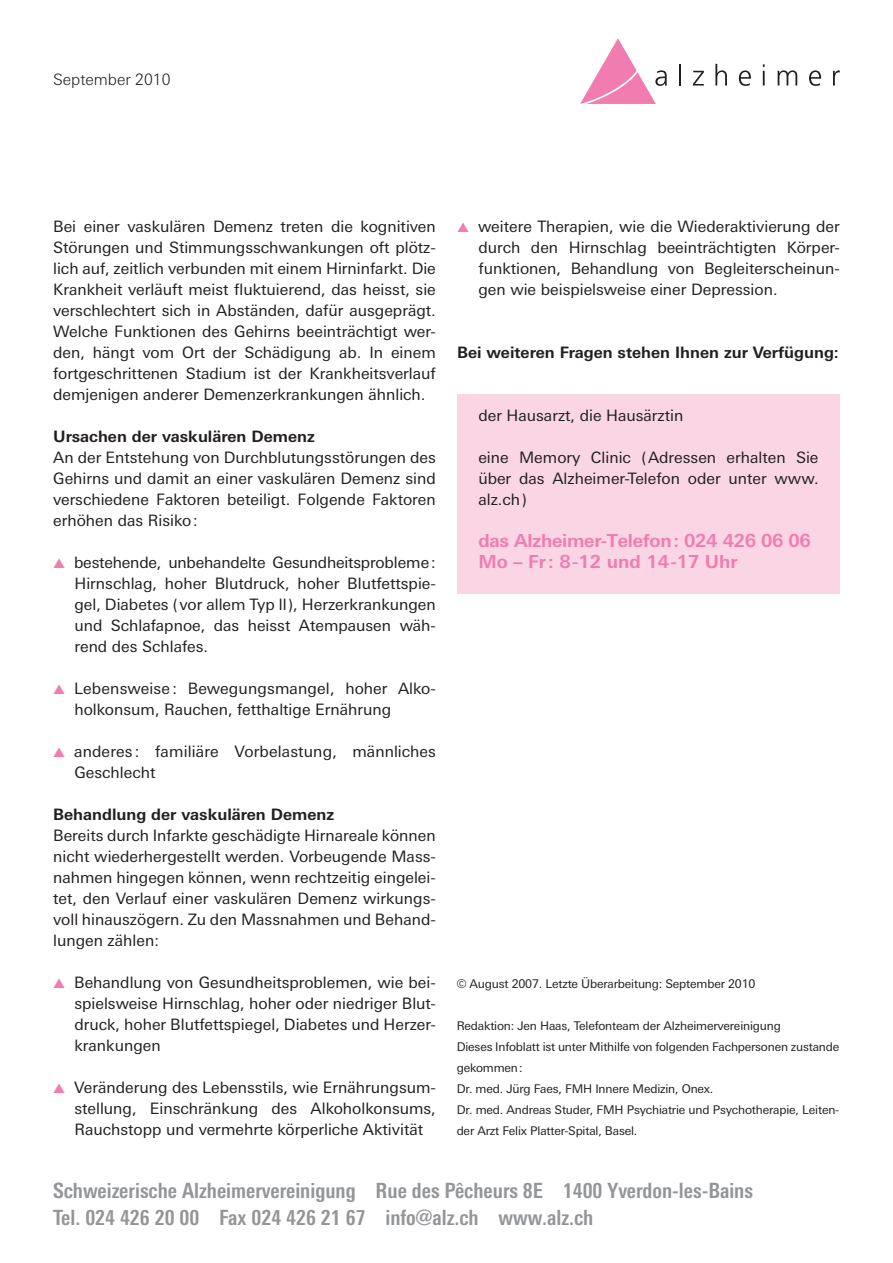
<style>
.page{position:relative;width:893px;height:1263px;background:#fff}
.page>*{position:absolute;margin:0;border:0;box-sizing:border-box;transform-origin:0 0}
.t1{font:700 condensed 21px "Linotype Univers";color:#939598}
.SANSrenf{font:700 18px "Linotype Univers Basic";letter-spacing:-.015em;color:#f17cb0}
.SANSrenf-2{font:15.75px/21px "Linotype Univers Basic";color:#231f20;text-align:justify}
._5-5{font:15.75px/21px "Linotype Univers Basic";color:#231f20;text-align:justify}
.SOUS-TITRE{font:700 15.75px "Linotype Univers Basic";color:#231f20}
.t2{font:300 15.75px "Linotype Univers Basic";color:#231f20}
.t3{font:12px/21px "Linotype Univers Basic";letter-spacing:-.015em;color:#231f20}
.t4{font:300 12px "Linotype Univers Basic";color:#231f20}
.s1{color:#f17cb0}
</style>
<div class="page">
<svg style="left:580px;top:38px;width:87px;height:66px"></svg>
<hr style="left:679px;top:64px;width:2px;height:22px;background:#231f20">
<svg style="left:693px;top:71px;width:11px;height:15px"></svg>
<svg style="left:715px;top:64px;width:12px;height:22px"></svg>
<svg style="left:739px;top:70px;width:12px;height:16px"></svg>
<svg style="left:763px;top:64px;width:2px;height:22px"></svg>
<svg style="left:777px;top:70px;width:20px;height:16px"></svg>
<svg style="left:809px;top:70px;width:12px;height:16px"></svg>
<svg style="left:833px;top:70px;width:7px;height:16px"></svg>
<div style="left:457px;top:394px;width:383px;height:200px;background:#fad6e5"></div>
<p class="t2" style="left:53px;top:70px;width:119px">September 2010</p>
<p class="SANSrenf-2" style="left:53px;top:216px;width:384px">Bei einer vaskulären Demenz treten die kognitiven Störungen und Stimmungsschwankungen oft plötz&shy;lich auf, zeitlich verbunden mit einem Hirninfarkt. Die Krankheit verläuft meist fluktuierend, das heisst, sie verschlechtert sich in Abständen, dafür ausgeprägt.<br>Welche Funktionen des Gehirns beeinträchtigt wer&shy;den, hängt vom Ort der Schädigung ab. In einem fortgeschrittenen Stadium ist der Krankheitsverlauf demjenigen anderer Demenzerkrankungen ähnlich.</p>
<p class="SOUS-TITRE" style="left:53px;top:427px;width:263px">Ursachen der vaskulären Demenz</p>
<p class="SANSrenf-2" style="left:53px;top:447px;width:384px">An der Entstehung von Durchblutungsstörungen des Gehirns und damit an einer vaskulären Demenz sind verschiedene Faktoren beteiligt. Folgende Faktoren erhöhen das Risiko:</p>
<p class="_5-5" style="left:74px;top:552px;width:363px;text-indent:-21px"><span class="s1">▲</span> bestehende, unbehandelte Gesundheitsprobleme:<br>Hirnschlag, hoher Blutdruck, hoher Blutfettspie&shy;gel, Diabetes (vor allem Typ ll), Herzerkrankungen und Schlafapnoe, das heisst Atempausen wäh&shy;rend des Schlafes.</p>
<p class="_5-5" style="left:74px;top:678px;width:363px;text-indent:-21px"><span class="s1">▲</span> Lebensweise : Bewegungsmangel, hoher Alko&shy;holkonsum, Rauchen, fetthaltige Ernährung</p>
<p class="_5-5" style="left:74px;top:741px;width:363px;text-indent:-21px"><span class="s1">▲</span> anderes : familiäre Vorbelastung, männliches<br>Geschlecht</p>
<p class="SOUS-TITRE" style="left:53px;top:805px;width:282px">Behandlung der vaskulären Demenz</p>
<p class="SANSrenf-2" style="left:53px;top:825px;width:384px">Bereits durch Infarkte geschädigte Hirnareale können nicht wiederhergestellt werden. Vorbeugende Mass&shy;nahmen hingegen können, wenn rechtzeitig eingelei&shy;tet, den Verlauf einer vaskulären Demenz wirkungs&shy;voll hinauszögern. Zu den Massnahmen und Behand&shy;lungen zählen:</p>
<p class="_5-5" style="left:74px;top:972px;width:363px;text-indent:-21px"><span class="s1">▲</span> Behandlung von Gesundheitsproblemen, wie bei&shy;spielsweise Hirnschlag, hoher oder niedriger Blut&shy;druck, hoher Blutfettspiegel, Diabetes und Herzer&shy;krankungen</p>
<p class="_5-5" style="left:74px;top:1077px;width:363px;text-indent:-21px"><span class="s1">▲</span> Veränderung des Lebensstils, wie Ernährungsum&shy;stellung, Einschränkung des Alkoholkonsums, Rauchstopp und vermehrte körperliche Aktivität</p>
<p class="_5-5" style="left:478px;top:216px;width:363px;text-indent:-21px"><span class="s1">▲</span> weitere Therapien, wie die Wiederaktivierung der durch den Hirnschlag beeinträchtigten Körper&shy;funktionen, Behandlung von Begleiterscheinun&shy;gen wie beispielsweise einer Depression.</p>
<p class="SOUS-TITRE" style="left:457px;top:343px;width:383px">Bei weiteren Fragen stehen Ihnen zur Verfügung:</p>
<p class="SANSrenf-2" style="left:478px;top:405px;width:207px">der Hausarzt, die Hausärztin</p>
<p class="SANSrenf-2" style="left:478px;top:447px;width:342px">eine Memory Clinic (Adressen erhalten Sie über das Alzheimer-Telefon oder unter www. alz.ch)</p>
<p class="SANSrenf" style="left:478px;top:530px;width:334px">das Alzheimer-Telefon: 024 426 06 06</p>
<p class="SANSrenf" style="left:478px;top:551px;width:261px">Mo – Fr: 8-12 und 14-17 Uhr</p>
<p class="t3" style="left:457px;top:973px;width:300px">© August 2007. Letzte Überarbeitung: September 2010</p>
<p class="t3" style="left:457px;top:1015px;width:326px">Redaktion: Jen Haas, Telefonteam der Alzheimervereinigung</p>
<p class="t3" style="left:457px;top:1036px;width:384px">Dieses Infoblatt ist unter Mithilfe von folgenden Fachpersonen zustande gekommen:</p>
<p class="t3" style="left:457px;top:1078px;width:258px">Dr. med. Jürg Faes, FMH Innere Medizin, Onex.</p>
<p class="t3" style="left:457px;top:1099px;width:384px">Dr. med. Andreas Studer, FMH Psychiatrie und Psychotherapie, Leiten&shy;der Arzt Felix Platter-Spital, Basel.</p>
<p class="t1" style="left:53px;top:1178px;width:701px">Schweizerische Alzheimervereinigung Rue des Pêcheurs 8E 1400 Yverdon-les-Bains</p>
<p class="t1" style="left:53px;top:1205px;width:542px">Tel. 024 426 20 00 Fax 024 426 21 67 info@alz.ch www.alz.ch</p>
<p class="t4" style="left:53px;top:1186px;width:8px">4</p>
</div>
